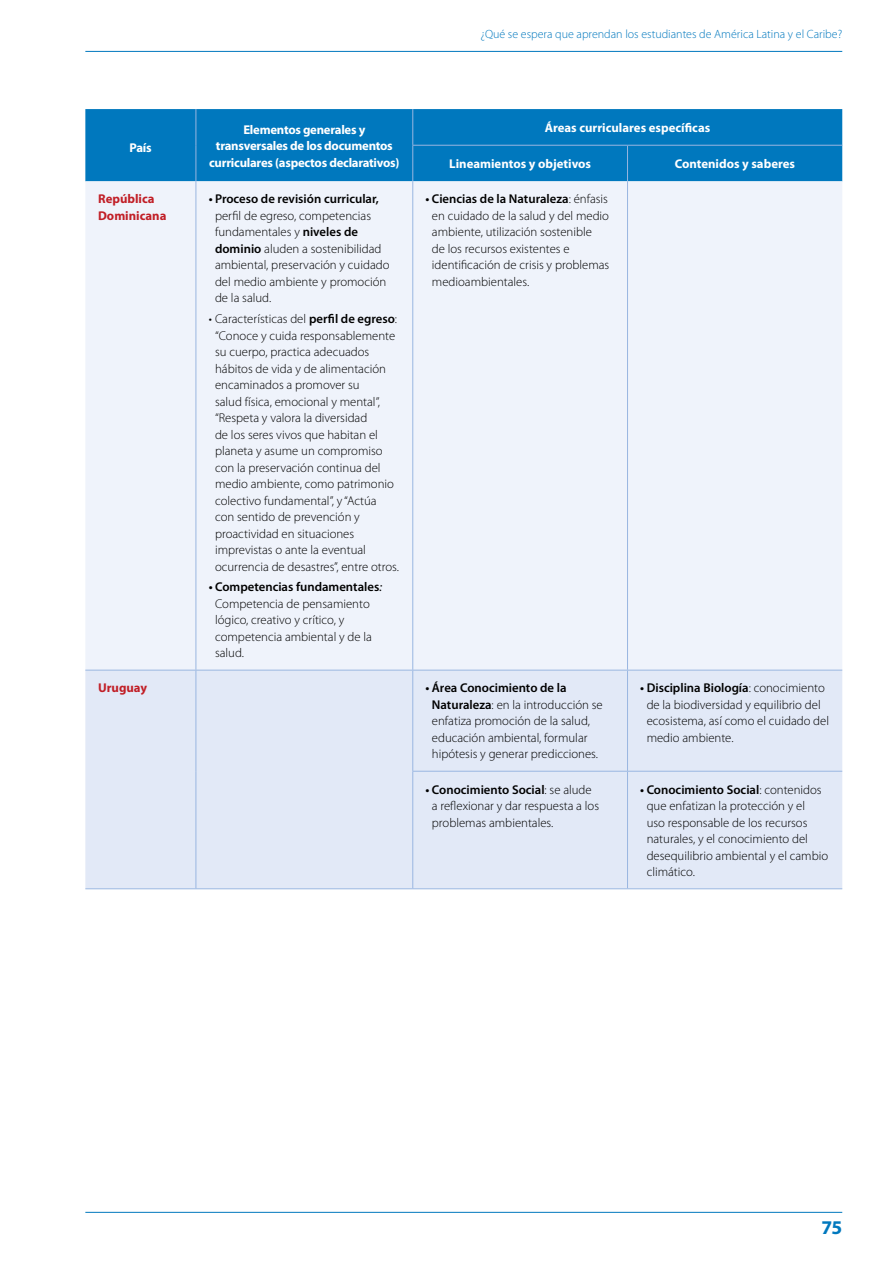
<style>
.page{position:relative;width:893px;height:1263px;background:#fff}
.page>*{position:absolute;margin:0;border:0;box-sizing:border-box;transform-origin:0 0}
.t1{font:700 19.5px "Myriad Pro";color:#0078be}
.t2{font:300 12.75px/16.5px "Myriad Pro";color:#000}
.Table_Header{font:700 12.75px/16.5px "Myriad Pro";letter-spacing:-.02em;color:#fff;text-align:center}
.Table_Header-2{font:700 12.75px "Myriad Pro";color:#fff}
.Table_Text_Bold{font:700 12.75px/16.5px "Myriad Pro";color:#c11f27}
.t3{font:300 12px "Myriad Pro";color:#0078be}
.s1{font-weight:600}
.s2{font-weight:400;font-style:italic}
</style>
<div class="page">
<hr style="left:85px;top:51px;width:757px;height:1px;background:#0078be">
<hr style="left:85px;top:1212px;width:757px;height:1px;background:#0078be">
<div style="left:85px;top:109px;width:757px;height:72px;background:#0078be"></div>
<div style="left:85px;top:181px;width:757px;height:489px;background:#eff3fb"></div>
<div style="left:85px;top:671px;width:757px;height:217px;background:#e2e9f7"></div>
<hr style="left:196px;top:109px;width:1px;height:36px;background:#99b6e1">
<hr style="left:412px;top:109px;width:1px;height:36px;background:#99b6e1">
<hr style="left:196px;top:145px;width:1px;height:36px;background:#99b6e1">
<hr style="left:412px;top:145px;width:215px;height:1px;background:#99b6e1">
<hr style="left:412px;top:146px;width:1px;height:35px;background:#99b6e1">
<hr style="left:627px;top:145px;width:215px;height:1px;background:#99b6e1">
<hr style="left:627px;top:146px;width:1px;height:35px;background:#99b6e1">
<hr style="left:196px;top:181px;width:1px;height:489px;background:#99b6e1">
<hr style="left:412px;top:181px;width:1px;height:489px;background:#99b6e1">
<hr style="left:627px;top:181px;width:1px;height:489px;background:#99b6e1">
<hr style="left:85px;top:670px;width:111px;height:1px;background:#99b6e1">
<hr style="left:196px;top:670px;width:217px;height:1px;background:#99b6e1">
<hr style="left:196px;top:670px;width:1px;height:101px;background:#99b6e1">
<hr style="left:413px;top:670px;width:214px;height:1px;background:#99b6e1">
<hr style="left:412px;top:670px;width:1px;height:101px;background:#99b6e1">
<hr style="left:627px;top:670px;width:215px;height:1px;background:#99b6e1">
<hr style="left:627px;top:670px;width:1px;height:101px;background:#99b6e1">
<hr style="left:196px;top:771px;width:1px;height:117px;background:#99b6e1">
<hr style="left:412px;top:771px;width:215px;height:1px;background:#99b6e1">
<hr style="left:412px;top:771px;width:1px;height:117px;background:#99b6e1">
<hr style="left:627px;top:771px;width:215px;height:1px;background:#99b6e1">
<hr style="left:627px;top:771px;width:1px;height:117px;background:#99b6e1">
<hr style="left:85px;top:888px;width:111px;height:1px;background:#99b6e1">
<hr style="left:196px;top:888px;width:217px;height:1px;background:#99b6e1">
<hr style="left:413px;top:888px;width:214px;height:1px;background:#99b6e1">
<hr style="left:627px;top:888px;width:215px;height:1px;background:#99b6e1">
<p class="Table_Header" style="left:130px;top:139px;width:24px">País</p>
<p class="t3" style="left:480px;top:28px;width:363px">¿Qué se espera que aprendan los estudiantes de América Latina y el Caribe?</p>
<p class="Table_Header" style="left:209px;top:121px;width:192px">Elementos generales y transversales de los documentos curriculares (aspectos declarativos)</p>
<p class="Table_Header-2" style="left:545px;top:119px;width:167px">Áreas curriculares específicas</p>
<p class="Table_Header-2" style="left:449px;top:155px;width:143px">Lineamientos y objetivos</p>
<p class="Table_Header-2" style="left:675px;top:155px;width:122px">Contenidos y saberes</p>
<p class="Table_Text_Bold" style="left:98px;top:190px;width:70px">República<br>Dominicana</p>
<p class="t2" style="left:215px;top:191px;width:176px;text-indent:-6px"><span class="s1">• Proceso de revisión curricular, </span>perfil de egreso, competencias fundamentales y <span class="s1">niveles de dominio</span> aluden a sostenibilidad ambiental, preservación y cuidado del medio ambiente y promoción de la salud.</p>
<p class="t2" style="left:215px;top:311px;width:185px;text-indent:-6px">• Características del <span class="s1">perfil de egreso</span>: “Conoce y cuida responsablemente su cuerpo, practica adecuados hábitos de vida y de alimentación encaminados a promover su<br>salud física, emocional y mental”, “Respeta y valora la diversidad<br>de los seres vivos que habitan el planeta y asume un compromiso con la preservación continua del medio ambiente, como patrimonio colectivo fundamental”, y “Actúa con sentido de prevención y proactividad en situaciones imprevistas o ante la eventual ocurrencia de desastres”, entre otros.</p>
<p class="t2" style="left:215px;top:579px;width:168px;text-indent:-6px"><span class="s1">• Competencias fundamentales</span><span class="s2">:<br></span>Competencia de pensamiento lógico, creativo y crítico, y competencia ambiental y de la salud.</p>
<p class="t2" style="left:432px;top:191px;width:179px;text-indent:-6px"><span class="s1">• Ciencias de la Naturaleza</span>: énfasis en cuidado de la salud y del medio ambiente, utilización sostenible<br>de los recursos existentes e identificación de crisis y problemas medioambientales.</p>
<p class="Table_Text_Bold" style="left:98px;top:679px;width:51px">Uruguay</p>
<p class="t2" style="left:432px;top:680px;width:172px;text-indent:-6px"><span class="s1">• Área Conocimiento de la<br>Naturaleza</span>: en la introducción se enfatiza promoción de la salud, educación ambiental, formular hipótesis y generar predicciones.</p>
<p class="t2" style="left:647px;top:680px;width:184px;text-indent:-6px"><span class="s1">• Disciplina Biología</span>: conocimiento de la biodiversidad y equilibrio del ecosistema, así como el cuidado del medio ambiente.</p>
<p class="t2" style="left:432px;top:781px;width:169px;text-indent:-6px"><span class="s1">• Conocimiento Social</span>: se alude a reflexionar y dar respuesta a los problemas ambientales.</p>
<p class="t2" style="left:647px;top:781px;width:183px;text-indent:-6px"><span class="s1">• Conocimiento Social</span>: contenidos que enfatizan la protección y el<br>uso responsable de los recursos naturales, y el conocimiento del desequilibrio ambiental y el cambio climático.</p>
<h1 class="t1" style="left:821px;top:1215px;width:22px">75</h1>
</div>
